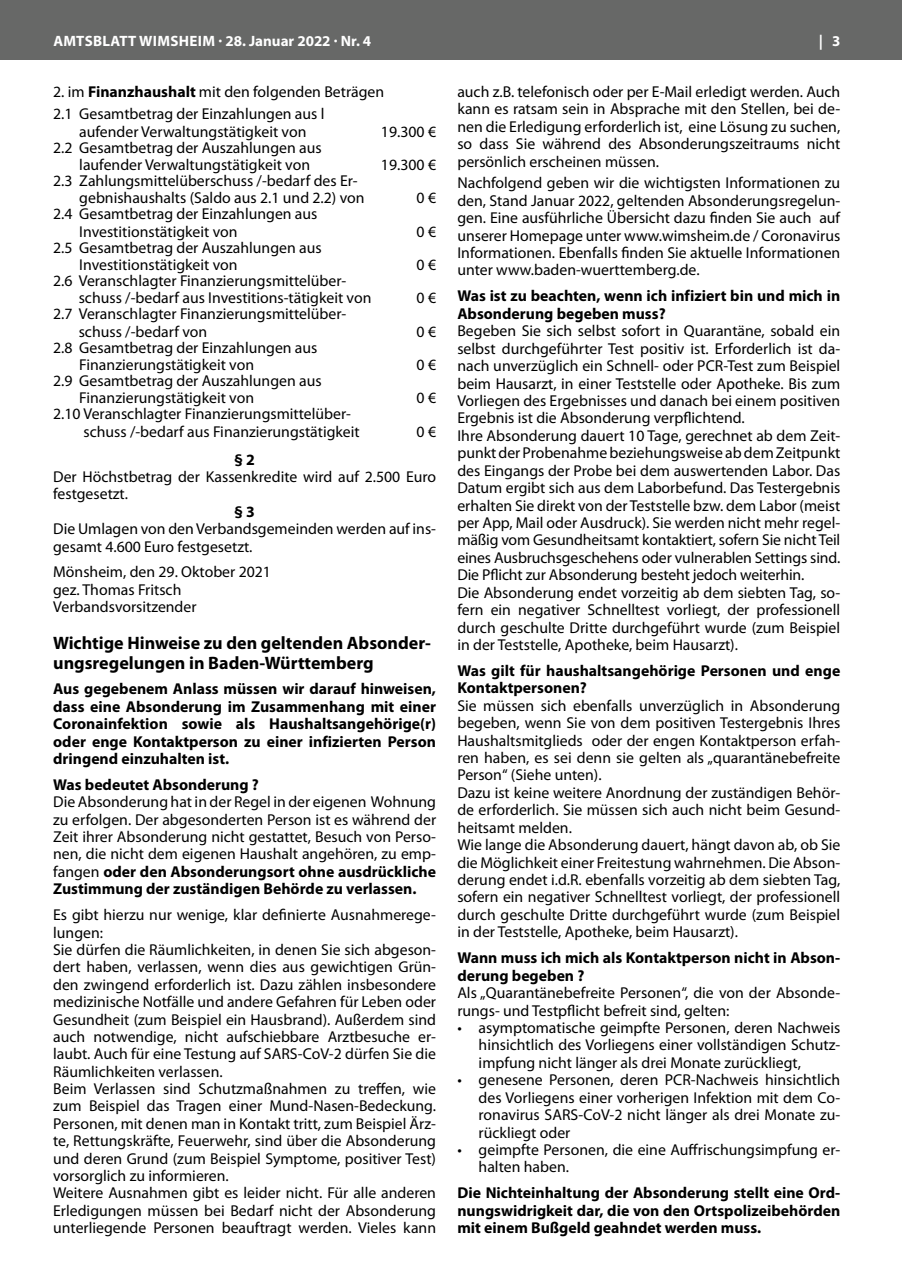
<style>
.page{position:relative;width:902px;height:1280px;background:#fff}
.page>*{position:absolute;margin:0;border:0;box-sizing:border-box;transform-origin:0 0}
.t1{font:700 18px/19.6px "Myriad Pro";color:#000}
.t2{font:15.75px/17.4px "Myriad Pro";color:#000}
.t3{font:700 15.75px/17.4px "Myriad Pro";color:#000}
.t4{font:700 15px "Myriad Pro";letter-spacing:.01em;color:#fff}
.s1{font-weight:700}
</style>
<div class="page">
<div style="left:0;top:0;width:901px;height:60px;background:#676867"></div>
<p class="t4" style="left:53px;top:31px;width:319px">AMTSBLATT WIMSHEIM · 28. Januar 2022 · Nr. 4</p>
<p class="t4" style="left:818px;top:31px;width:23px">| 3</p>
<p class="t2" style="left:53px;top:80px;width:332px;line-height:22.6px">2. im <span class="s1">Finanzhaushalt</span> mit den folgenden Beträgen<br>2.1 Gesamtbetrag der Einzahlungen aus l</p>
<p class="t2" style="left:79px;top:122px;width:228px">aufender Verwaltungstätigkeit von</p>
<p class="t2" style="left:381px;top:122px;width:57px">19.300 €</p>
<p class="t2" style="left:79px;top:139px;width:244px;text-indent:-26px">2.2 Gesamtbetrag der Auszahlungen aus laufender Verwaltungstätigkeit von</p>
<p class="t2" style="left:457px;top:83px;width:384px;text-align:justify">auch z.B. telefonisch oder per E-Mail erledigt werden. Auch kann es ratsam sein in Absprache mit den Stellen, bei de&shy;nen die Erledigung erforderlich ist, eine Lösung zu suchen, so dass Sie während des Absonderungszeitraums nicht persönlich erscheinen müssen.</p>
<p class="t2" style="left:457px;top:174px;width:384px;text-align:justify">Nachfolgend geben wir die wichtigsten Informationen zu den, Stand Januar 2022, geltenden Absonderungsregelun&shy;gen. Eine ausführliche Übersicht dazu finden Sie auch auf unserer Homepage unter www.wimsheim.de / Coronavirus Informationen. Ebenfalls finden Sie aktuelle Informationen unter www.baden-wuerttemberg.de.</p>
<p class="t3" style="left:457px;top:287px;width:384px">Was ist zu beachten, wenn ich infiziert bin und mich in<br>Absonderung begeben muss?</p>
<p class="t2" style="left:457px;top:322px;width:384px">Begeben Sie sich selbst sofort in Quarantäne, sobald ein selbst durchgeführter Test positiv ist. Erforderlich ist da&shy;nach unverzüglich ein Schnell- oder PCR-Test zum Beispiel beim Hausarzt, in einer Teststelle oder Apotheke. Bis zum Vorliegen des Ergebnisses und danach bei einem positiven Ergebnis ist die Absonderung verpflichtend.<br>Ihre Absonderung dauert 10 Tage, gerechnet ab dem Zeit&shy;punkt der Probenahme beziehungsweise ab dem Zeitpunkt des Eingangs der Probe bei dem auswertenden Labor. Das Datum ergibt sich aus dem Laborbefund. Das Testergebnis erhalten Sie direkt von der Teststelle bzw. dem Labor (meist per App, Mail oder Ausdruck). Sie werden nicht mehr regel&shy;mäßig vom Gesundheitsamt kontaktiert, sofern Sie nicht Teil eines Ausbruchsgeschehens oder vulnerablen Settings sind.<br>Die Pflicht zur Absonderung besteht jedoch weiterhin.<br>Die Absonderung endet vorzeitig ab dem siebten Tag, so&shy;fern ein negativer Schnelltest vorliegt, der professionell durch geschulte Dritte durchgeführt wurde (zum Beispiel in der Teststelle, Apotheke, beim Hausarzt).</p>
<p class="t3" style="left:457px;top:661px;width:384px">Was gilt für haushaltsangehörige Personen und enge<br>Kontaktpersonen?</p>
<p class="t2" style="left:457px;top:696px;width:384px">Sie müssen sich ebenfalls unverzüglich in Absonderung begeben, wenn Sie von dem positiven Testergebnis Ihres Haushaltsmitglieds oder der engen Kontaktperson erfah&shy;ren haben, es sei denn sie gelten als „quarantänebefreite Person“ (Siehe unten).<br>Dazu ist keine weitere Anordnung der zuständigen Behör&shy;de erforderlich. Sie müssen sich auch nicht beim Gesund&shy;heitsamt melden.<br>Wie lange die Absonderung dauert, hängt davon ab, ob Sie die Möglichkeit einer Freitestung wahrnehmen. Die Abson&shy;derung endet i.d.R. ebenfalls vorzeitig ab dem siebten Tag, sofern ein negativer Schnelltest vorliegt, der professionell durch geschulte Dritte durchgeführt wurde (zum Beispiel in der Teststelle, Apotheke, beim Hausarzt).</p>
<p class="t3" style="left:457px;top:949px;width:384px">Wann muss ich mich als Kontaktperson nicht in Abson&shy;derung begeben ?</p>
<p class="t2" style="left:457px;top:984px;width:384px">Als „Quarantänebefreite Personen“, die von der Absonde&shy;rungs- und Testpflicht befreit sind, gelten:</p>
<p class="t2" style="left:478px;top:1019px;width:363px;text-align:justify;text-indent:-21px">• asymptomatische geimpfte Personen, deren Nachweis hinsichtlich des Vorliegens einer vollständigen Schutz&shy;impfung nicht länger als drei Monate zurückliegt,</p>
<p class="t2" style="left:478px;top:1071px;width:363px;text-align:justify;text-indent:-21px">• genesene Personen, deren PCR-Nachweis hinsichtlich des Vorliegens einer vorherigen Infektion mit dem Co&shy;ronavirus SARS-CoV-2 nicht länger als drei Monate zu&shy;rückliegt oder</p>
<p class="t2" style="left:478px;top:1141px;width:363px;text-indent:-21px">• geimpfte Personen, die eine Auffrischungsimpfung er&shy;halten haben.</p>
<p class="t3" style="left:457px;top:1184px;width:384px;text-align:justify">Die Nichteinhaltung der Absonderung stellt eine Ord&shy;nungswidrigkeit dar, die von den Ortspolizeibehörden mit einem Bußgeld geahndet werden muss.</p>
<p class="t2" style="left:381px;top:156px;width:57px">19.300 €</p>
<p class="t2" style="left:79px;top:172px;width:287px;text-indent:-26px">2.3 Zahlungsmittelüberschuss /-bedarf des Er&shy;gebnishaushalts (Saldo aus 2.1 und 2.2) von</p>
<p class="t2" style="left:416px;top:189px;width:21px">0 €</p>
<p class="t2" style="left:79px;top:205px;width:240px;text-indent:-26px">2.4 Gesamtbetrag der Einzahlungen aus<br>Investitionstätigkeit von</p>
<p class="t2" style="left:416px;top:222px;width:21px">0 €</p>
<p class="t2" style="left:79px;top:239px;width:244px;text-indent:-26px">2.5 Gesamtbetrag der Auszahlungen aus<br>Investitionstätigkeit von</p>
<p class="t2" style="left:416px;top:256px;width:21px">0 €</p>
<p class="t2" style="left:79px;top:272px;width:294px;text-indent:-26px">2.6 Veranschlagter Finanzierungsmittelüber&shy;schuss /-bedarf aus Investitions-tätigkeit von</p>
<p class="t2" style="left:416px;top:289px;width:21px">0 €</p>
<p class="t2" style="left:79px;top:305px;width:269px;text-indent:-26px">2.7 Veranschlagter Finanzierungsmittelüber&shy;schuss /-bedarf von</p>
<p class="t2" style="left:416px;top:322px;width:21px">0 €</p>
<p class="t2" style="left:79px;top:338px;width:240px;text-indent:-26px">2.8 Gesamtbetrag der Einzahlungen aus<br>Finanzierungstätigkeit von</p>
<p class="t2" style="left:416px;top:356px;width:21px">0 €</p>
<p class="t2" style="left:79px;top:372px;width:244px;text-indent:-26px">2.9 Gesamtbetrag der Auszahlungen aus<br>Finanzierungstätigkeit von</p>
<p class="t2" style="left:416px;top:389px;width:21px">0 €</p>
<p class="t2" style="left:83px;top:405px;width:278px;text-indent:-30px">2.10 Veranschlagter Finanzierungsmittelüber&shy;schuss /-bedarf aus Finanzierungstätigkeit</p>
<p class="t2" style="left:416px;top:422px;width:21px">0 €</p>
<p class="t3" style="left:234px;top:450px;width:22px">§ 2</p>
<p class="t2" style="left:53px;top:468px;width:384px">Der Höchstbetrag der Kassenkredite wird auf 2.500 Euro festgesetzt.</p>
<p class="t3" style="left:234px;top:502px;width:22px">§ 3</p>
<p class="t2" style="left:53px;top:520px;width:384px">Die Umlagen von den Verbandsgemeinden werden auf ins&shy;gesamt 4.600 Euro festgesetzt.</p>
<p class="t2" style="left:53px;top:563px;width:219px">Mönsheim, den 29. Oktober 2021 gez. Thomas Fritsch<br>Verbandsvorsitzender</p>
<p class="t1" style="left:53px;top:632px;width:379px">Wichtige Hinweise zu den geltenden Absonder&shy;ungsregelungen in Baden-Württemberg</p>
<p class="t3" style="left:53px;top:680px;width:384px;text-align:justify">Aus gegebenem Anlass müssen wir darauf hinweisen, dass eine Absonderung im Zusammenhang mit einer Coronainfektion sowie als Haushaltsangehörige(r) oder enge Kontaktperson zu einer infizierten Person dringend einzuhalten ist.</p>
<p class="t3" style="left:53px;top:775px;width:207px">Was bedeutet Absonderung ?</p>
<p class="t2" style="left:53px;top:793px;width:384px;text-align:justify">Die Absonderung hat in der Regel in der eigenen Wohnung zu erfolgen. Der abgesonderten Person ist es während der Zeit ihrer Absonderung nicht gestattet, Besuch von Perso&shy;nen, die nicht dem eigenen Haushalt angehören, zu emp&shy;fangen <span class="s1">oder den Absonderungsort ohne ausdrückliche Zustimmung der zuständigen Behörde zu verlassen.</span></p>
<p class="t2" style="left:53px;top:906px;width:384px">Es gibt hierzu nur wenige, klar definierte Ausnahmerege&shy;lungen:<br>Sie dürfen die Räumlichkeiten, in denen Sie sich abgeson&shy;dert haben, verlassen, wenn dies aus gewichtigen Grün&shy;den zwingend erforderlich ist. Dazu zählen insbesondere medizinische Notfälle und andere Gefahren für Leben oder Gesundheit (zum Beispiel ein Hausbrand). Außerdem sind auch notwendige, nicht aufschiebbare Arztbesuche er&shy;laubt. Auch für eine Testung auf SARS-CoV-2 dürfen Sie die Räumlichkeiten verlassen.<br>Beim Verlassen sind Schutzmaßnahmen zu treffen, wie zum Beispiel das Tragen einer Mund-Nasen-Bedeckung.<br>Personen, mit denen man in Kontakt tritt, zum Beispiel Ärz&shy;te, Rettungskräfte, Feuerwehr, sind über die Absonderung und deren Grund (zum Beispiel Symptome, positiver Test) vorsorglich zu informieren.<br>Weitere Ausnahmen gibt es leider nicht. Für alle anderen Erledigungen müssen bei Bedarf nicht der Absonderung unterliegende Personen beauftragt werden. Vieles kann</p>
</div>
